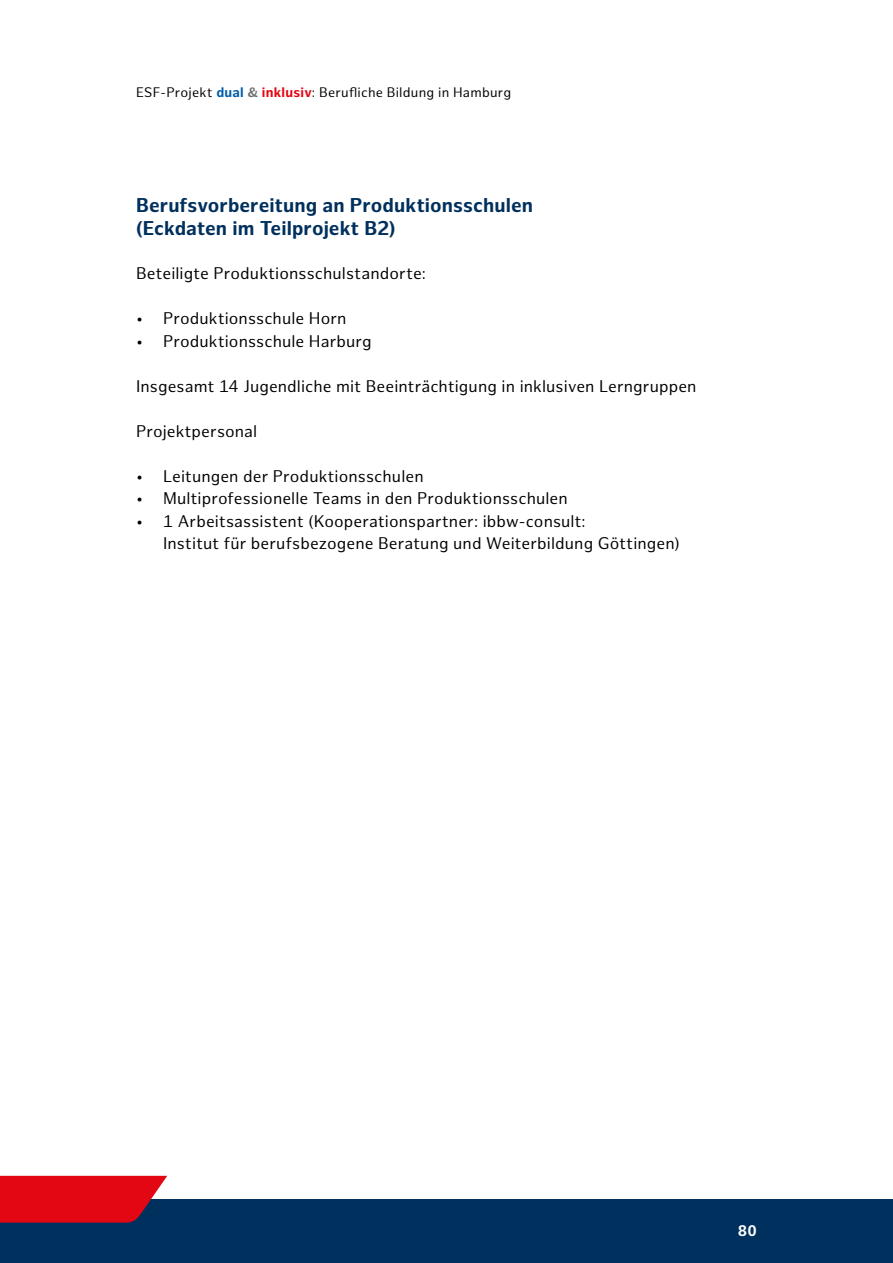
<style>
.page{position:relative;width:893px;height:1263px;background:#fff}
.page>*{position:absolute;margin:0;border:0;box-sizing:border-box;transform-origin:0 0}
.t1{font:700 19.5px/23.4px "Hamburg Sans";letter-spacing:.005em;color:#00305d}
.t2{font:16.5px/22.5px "Hamburg Sans";letter-spacing:.005em;color:#000}
.t3{font:700 15px "Hamburg Sans";color:#fff}
.t4{font:13.5px "Hamburg Sans";letter-spacing:.015em;color:#000}
.s1{font-weight:700;color:#005da9}
.s2{font-weight:700;color:#706f6f}
.s3{font-weight:700;color:#e30613}
</style>
<div class="page">
<div style="left:0;top:1199px;width:893px;height:64px;background:#00305d"></div>
<svg style="left:0;top:1176px;width:167px;height:46px;background:#d30e1d"></svg>
<p class="t4" style="left:136px;top:84px;width:377px">ESF-Projekt <span class="s1">dual</span> <span class="s2">&amp;</span> <span class="s3">inklusiv</span>: Berufliche Bildung in Hamburg</p>
<p class="t1" style="left:136px;top:194px;width:398px">Berufsvorbereitung an Produktionsschulen (Eckdaten im Teilprojekt B2)</p>
<p class="t2" style="left:136px;top:263px;width:291px">Beteiligte Produktionsschulstandorte:</p>
<p class="t2" style="left:136px;top:308px;width:212px">• Produktionsschule Horn</p>
<p class="t2" style="left:136px;top:330px;width:237px">• Produktionsschule Harburg</p>
<p class="t2" style="left:136px;top:375px;width:562px">Insgesamt 14 Jugendliche mit Beeinträchtigung in inklusiven Lerngruppen</p>
<p class="t2" style="left:136px;top:420px;width:123px">Projektpersonal</p>
<p class="t2" style="left:136px;top:465px;width:289px">• Leitungen der Produktionsschulen</p>
<p class="t2" style="left:136px;top:488px;width:433px">• Multiprofessionelle Teams in den Produktionsschulen</p>
<p class="t2" style="left:163px;top:510px;width:518px;text-indent:-27px">• 1 Arbeitsassistent (Kooperationspartner: ibbw-consult:<br>Institut für berufsbezogene Beratung und Weiterbildung Göttingen)</p>
<p class="t3" style="left:738px;top:1222px;width:20px">80</p>
</div>
